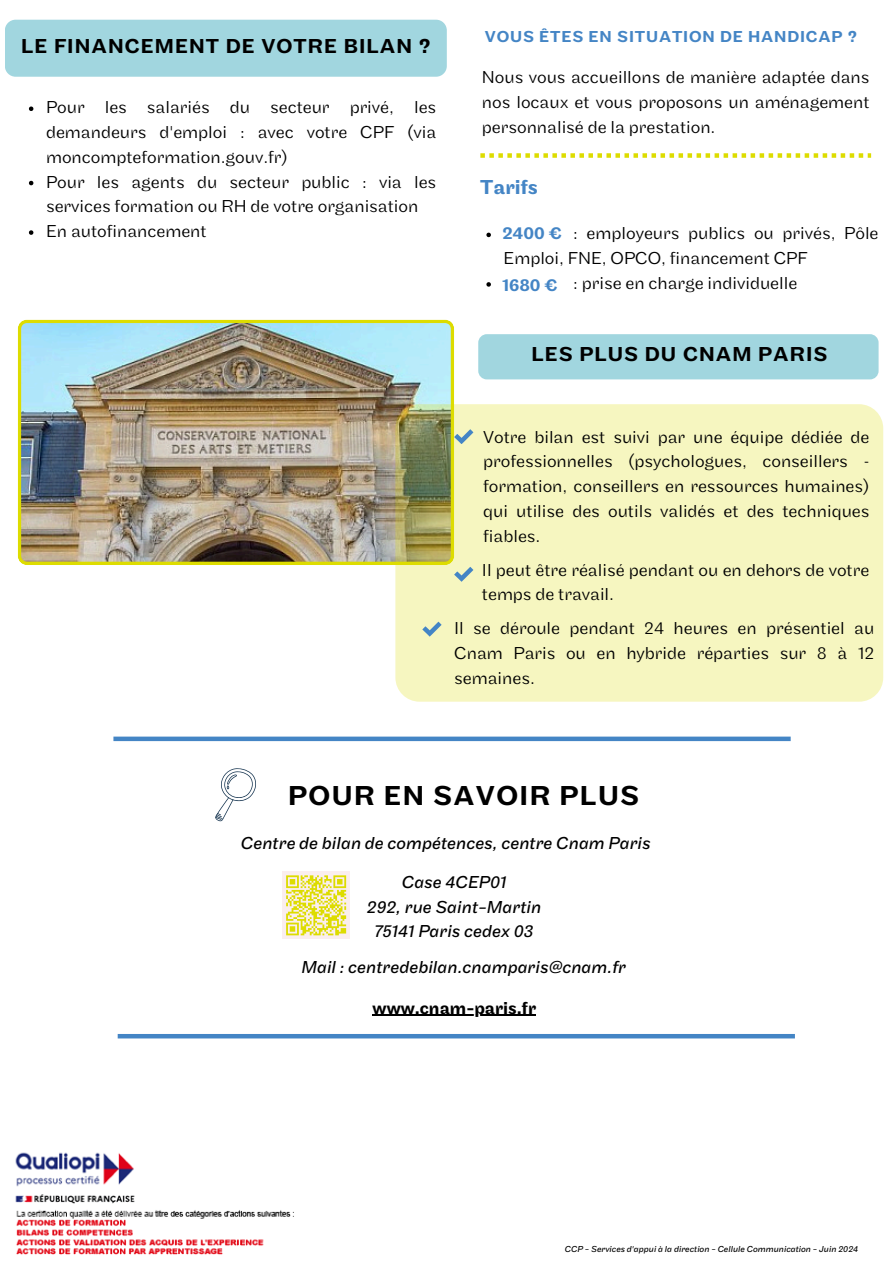
<style>
.page{position:relative;width:894px;height:1264px;background:#fff}
.page>*{position:absolute;margin:0;border:0;box-sizing:border-box;transform-origin:0 0}
.t1{font:500 28.5px "Maple";letter-spacing:.05em;color:#000}
.t2{font:500 21px "Maple";letter-spacing:.05em;color:#000}
.t3{font:500 21px "Maple";color:#4485c5}
.t4{font:300 18px/24.8px "Maple";color:#000;text-align:justify}
.t5{font:italic 18px/24.8px "Maple";color:#000;text-align:center}
.t6{font:500 18px "Maple";color:#000}
.t7{font:500 18px "Maple";color:#4485c5}
.t8{font:500 16.5px "Maple";letter-spacing:.05em;color:#4485c5}
.t9{font:italic 9px "Maple";color:#000}
</style>
<div class="page">
<div style="left:5px;top:20px;width:441px;height:57px;background:#a1d6df;border-radius:11px"></div>
<img style="left:18px;top:320px;width:436px;height:245px">
<div style="left:395px;top:404px;width:488px;height:297px;background:#f6f6c0;border-radius:24px"></div>
<div style="left:478px;top:334px;width:400px;height:45px;background:#a1d6df;border-radius:9px"></div>
<svg style="left:454px;top:429px;width:19px;height:15px"></svg>
<svg style="left:454px;top:567px;width:19px;height:14px"></svg>
<svg style="left:422px;top:621px;width:19px;height:15px"></svg>
<svg style="left:480px;top:153px;width:390px;height:5px"></svg>
<svg style="left:215px;top:768px;width:41px;height:53px"></svg>
<div style="left:113px;top:736px;width:677px;height:5px;background:#4485c5"></div>
<div style="left:118px;top:1033px;width:676px;height:5px;background:#4485c5"></div>
<img style="left:15px;top:1152px;width:279px;height:103px">
<hr style="left:372px;top:1014px;width:164px;height:1px;background:#000">
<svg style="left:29px;top:106px;width:4px;height:5px"></svg>
<svg style="left:29px;top:181px;width:4px;height:4px"></svg>
<svg style="left:29px;top:230px;width:4px;height:5px"></svg>
<svg style="left:486px;top:233px;width:5px;height:4px"></svg>
<svg style="left:486px;top:282px;width:5px;height:5px"></svg>
<div style="left:282px;top:871px;width:67px;height:68px;background:#faeeee"></div>
<svg style="left:286px;top:875px;width:61px;height:61px"></svg>
<p class="t2" style="left:21px;top:37px;width:411px">LE FINANCEMENT DE VOTRE BILAN ?</p>
<p class="t4" style="left:46px;top:96px;width:391px">Pour les salariés du secteur privé, les demandeurs d'emploi : avec votre CPF (via moncompteformation.gouv.fr)</p>
<h5 class="t4" style="left:46px;top:171px;width:391px">Pour les agents du secteur public : via les services formation ou RH de votre organisation</h5>
<h5 class="t4" style="left:46px;top:220px;width:162px">En autofinancement</h5>
<p class="t8" style="left:485px;top:30px;width:373px">VOUS ÊTES EN SITUATION DE HANDICAP ?</p>
<h2 class="t4" style="left:482px;top:66px;width:389px">Nous vous accueillons de manière adaptée dans nos locaux et vous proposons un aménagement personnalisé de la prestation.</h2>
<h6 class="t3" style="left:480px;top:178px;width:59px">Tarifs</h6>
<p class="t4" style="left:503px;top:222px;width:376px;text-indent:70px">: employeurs publics ou privés, Pôle<br>Emploi, FNE, OPCO, financement CPF</p>
<h1 class="t4" style="left:573px;top:272px;width:225px">: prise en charge individuelle</h1>
<h6 class="t7" style="left:502px;top:226px;width:61px">2400 €</h6>
<p class="t7" style="left:502px;top:277px;width:57px">1680 €</p>
<p class="t2" style="left:531px;top:345px;width:297px">LES PLUS DU CNAM PARIS</p>
<h6 class="t4" style="left:483px;top:425px;width:387px">Votre bilan est suivi par une équipe dédiée de professionnelles (psychologues, conseillers - formation, conseillers en ressources humaines) qui utilise des outils validés et des techniques fiables.</h6>
<p class="t4" style="left:482px;top:559px;width:389px">Il peut être réalisé pendant ou en dehors de votre temps de travail.</p>
<h6 class="t4" style="left:454px;top:617px;width:421px">Il se déroule pendant 24 heures en présentiel au Cnam Paris ou en hybride réparties sur 8 à 12 semaines.</h6>
<h6 class="t1" style="left:288px;top:783px;width:352px">POUR EN SAVOIR PLUS</h6>
<p class="t5" style="left:241px;top:831px;width:411px">Centre de bilan de compétences, centre Cnam Paris</p>
<p class="t5" style="left:367px;top:871px;width:176px">Case 4CEP01<br>292, rue Saint-Martin<br>75141 Paris cedex 03</p>
<p class="t5" style="left:301px;top:956px;width:326px">Mail : centredebilan.cnamparis@cnam.fr</p>
<h3 class="t6" style="left:372px;top:1000px;width:165px">www.cnam-paris.fr</h3>
<p class="t9" style="left:564px;top:1245px;width:295px">CCP - Services d'appui à la direction - Cellule Communication - Juin 2024</p>
</div>
